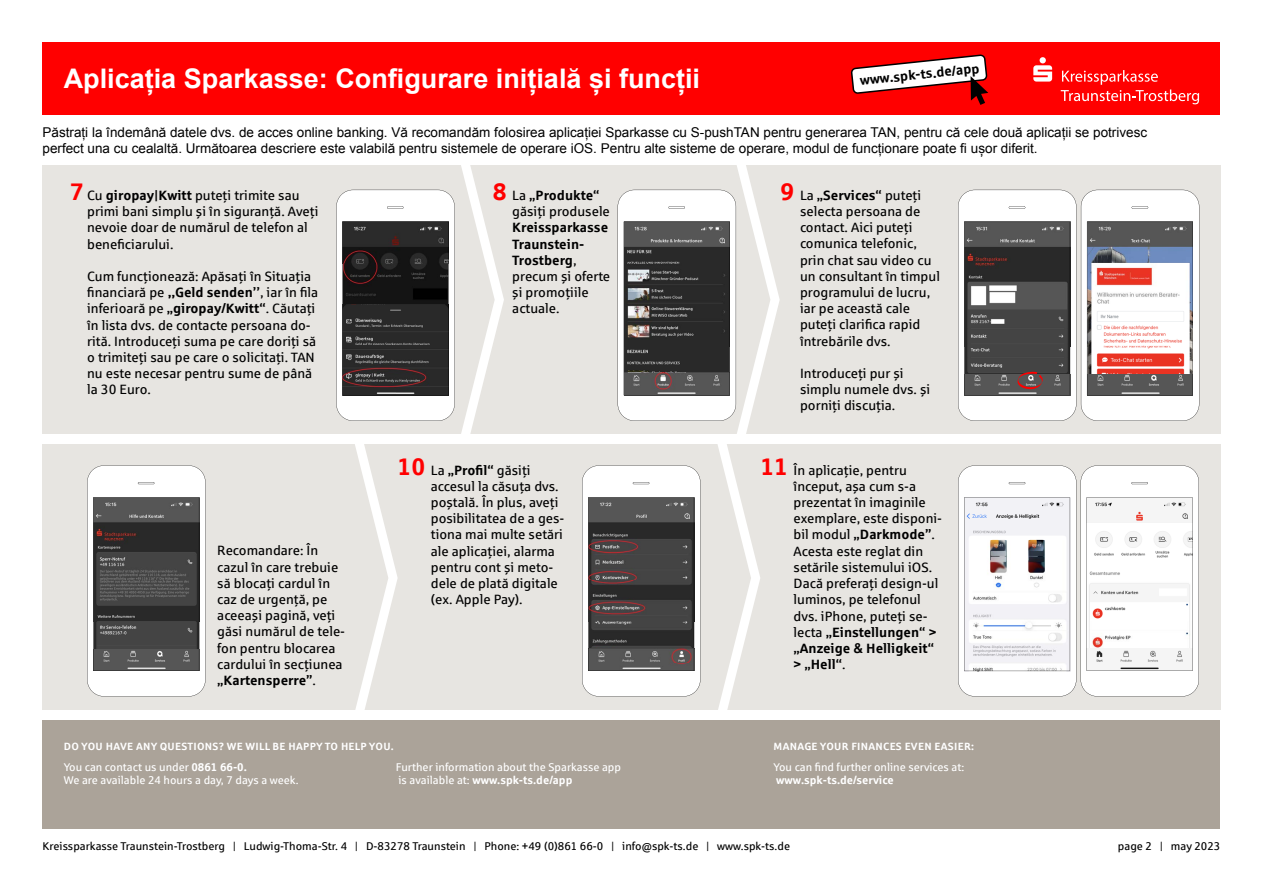
<style>
.page{position:relative;width:1263px;height:893px;background:#fff}
.page>*{position:absolute;margin:0;border:0;box-sizing:border-box;transform-origin:0 0}
.t1{font:700 27px "Arial";color:#fff}
.t2{font:13.5px/16.2px "Sparkasse Rg";color:#000}
.t3{font:13.5px/16.2px "Arial";color:#000}
.t4{font:700 13.5px "Sparkasse Rg";color:#000}
.t5{font:11.25px/13.5px "Sparkasse Rg";color:#fff}
.t6{font:11.25px "Sparkasse Rg";color:#000}
.t7{font:700 11.25px "Sparkasse Rg";color:#fff}
.t8{font:700 10.5px "Sparkasse Rg";letter-spacing:.025em;color:#fff}
.s1{font-weight:700;font-size:24px;color:#f00}
.s2{font-weight:700}
</style>
<div class="page">
<div style="left:43px;top:43px;width:1177px;height:72px;background:#f00"></div>
<div style="left:42px;top:165px;width:1178px;height:544px;background:#e7e5e1"></div>
<div style="left:28px;top:434px;width:1225px;height:9px;background:#fff"></div>
<svg style="left:87px;top:465px;width:119px;height:231px"></svg>
<svg style="left:958px;top:465px;width:241px;height:231px"></svg>
<svg style="left:336px;top:165px;width:168px;height:545px"></svg>
<svg style="left:958px;top:190px;width:241px;height:231px"></svg>
<svg style="left:582px;top:165px;width:198px;height:545px"></svg>
<svg style="left:851px;top:54px;width:137px;height:51px"></svg>
<div style="left:43px;top:720px;width:1177px;height:109px;background:#aba399"></div>
<svg style="left:1033px;top:57px;width:19px;height:25px"></svg>
<svg style="left:1061px;top:70px;width:138px;height:34px"></svg>
<p class="t4" style="left:859px;top:72px;width:122px;rotate:-6deg">www.spk-ts.de/app</p>
<h1 class="t1" style="left:64px;top:61px;width:638px">Aplicația Sparkasse: Configurare inițială și funcții</h1>
<p class="t3" style="left:43px;top:124px;width:1106px">Păstrați la îndemână datele dvs. de acces online banking. Vă recomandăm folosirea aplicației Sparkasse cu S-pushTAN pentru generarea TAN, pentru că cele două aplicații se potrivesc perfect una cu cealaltă. Următoarea descriere este valabilă pentru sistemele de operare iOS. Pentru alte sisteme de operare, modul de funcționare poate fi ușor diferit.</p>
<p class="t2" style="left:87px;top:187px;width:233px;text-indent:-17px"><span class="s1">7</span> Cu <span class="s2">giropay|Kwitt</span> puteți trimite sau primi bani simplu și în siguranță. Aveți nevoie doar de numărul de telefon al beneficiarului.</p>
<p class="t2" style="left:87px;top:268px;width:233px">Cum funcționează: Apăsați în Situația financiară pe <span class="s2">,,Geld senden’’</span>, iar în fila inferioară pe <span class="s2">„giropay/Kwitt“</span>. Căutați în lista dvs. de contacte persoana do&shy;rită. Introduceți suma pe care doriți să o trimiteți sau pe care o solicitați. TAN nu este necesar pentru sume de până la 30 Euro.</p>
<p class="t2" style="left:217px;top:542px;width:129px">Recomandare: În cazul în care trebuie să blocați cardul în caz de urgență, pe aceeași pagină, veți găsi numărul de tele&shy;fon pentru blocarea cardului în secțiunea <span class="s2">„Kartensperre”</span>.</p>
<p class="t2" style="left:512px;top:187px;width:99px;text-indent:-19px"><span class="s1">8</span> La <span class="s2">„Produkte“ </span>găsiți produsele</p>
<p class="t2" style="left:512px;top:219px;width:99px"><span class="s2">Kreissparkasse<br>Traunstein-<br>Trostberg</span>, precum și oferte și promoțiile actuale.</p>
<p class="t2" style="left:431px;top:461px;width:135px;text-indent:-33px"><span class="s1">10</span> La <span class="s2">„Profil“</span> găsiți accesul la căsuța dvs. poștală. În plus, aveți posibilitatea de a ges&shy;tiona mai multe setări ale aplicației, alarma pentru cont și meto&shy;dele de plată digitale (ex. Apple Pay).</p>
<p class="t8" style="left:64px;top:740px;width:331px">DO YOU HAVE ANY QUESTIONS? WE WILL BE HAPPY TO HELP YOU.</p>
<p class="t5" style="left:64px;top:760px;width:236px">You can contact us under <span class="s2">0861 66-0.<br></span>We are available 24 hours a day, 7 days a week.</p>
<p class="t5" style="left:396px;top:760px;width:227px">Further information about the Sparkasse app is available at: <span class="s2">www.spk-ts.de/app</span></p>
<p class="t2" style="left:800px;top:187px;width:141px;text-indent:-19px"><span class="s1">9</span> La <span class="s2">„Services“</span> puteți selecta persoana de contact. Aici puteți comunica telefonic, prin chat sau video cu un consultant în timpul programului de lucru, iar pe această cale puteți clarifica rapid întrebările dvs.</p>
<p class="t2" style="left:800px;top:365px;width:132px">Introduceți pur și simplu numele dvs. și porniți discuția.</p>
<p class="t2" style="left:793px;top:461px;width:150px;text-indent:-33px"><span class="s1">11</span> În aplicație, pentru început, așa cum s-a prezentat în imaginile exemplare, este disponi&shy;bil modul <span class="s2">„Darkmode”</span>.<br>Acesta este reglat din setările sistemului iOS.<br>Dacă preferați design-ul luminos, pe telefonul dvs. iPhone, puteți se&shy;lecta <span class="s2">„Einstellungen“ &gt; „Anzeige &amp; Helligkeit“ &gt; „Hell“</span>.</p>
<p class="t8" style="left:774px;top:740px;width:202px">MANAGE YOUR FINANCES EVEN EASIER:</p>
<p class="t5" style="left:774px;top:760px;width:192px">You can find further online services at:</p>
<p class="t7" style="left:776px;top:773px;width:119px">www.spk-ts.de/service</p>
<p class="t6" style="left:43px;top:839px;width:749px">Kreissparkasse Traunstein-Trostberg | Ludwig-Thoma-Str. 4 | D-83278 Traunstein | Phone: +49 (0)861 66-0 | info@spk-ts.de | www.spk-ts.de</p>
<p class="t6" style="left:1118px;top:839px;width:104px">page 2 | may 2023</p>
</div>
